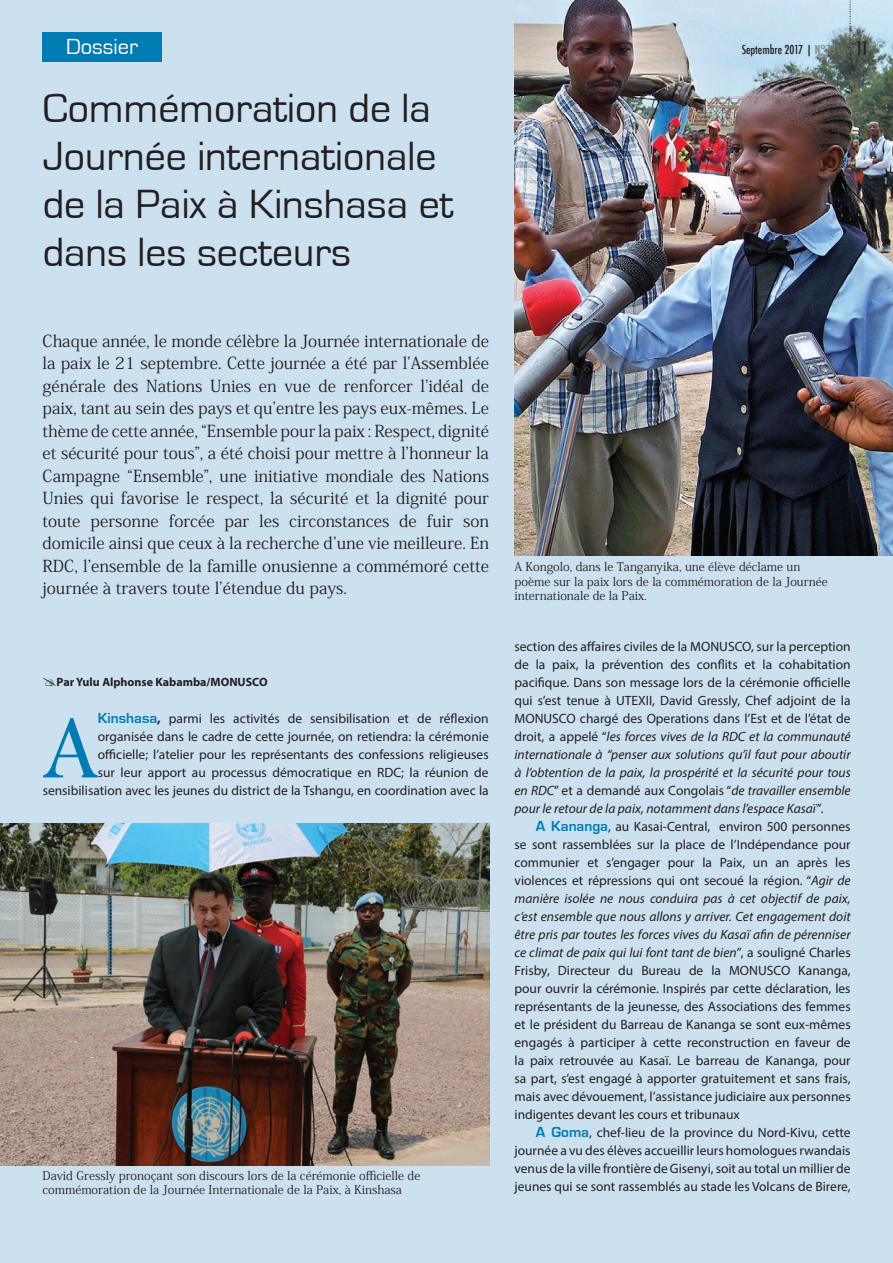
<style>
.page{position:relative;width:893px;height:1263px;background:#cce1f0}
.page>*{position:absolute;margin:0;border:0;box-sizing:border-box;transform-origin:0 0}
.t1{font:91.35px "Footlight MT Light";color:#007cb2}
.t2{font:42px/48px "Eurostile";color:#231f20}
.t3{font:22.5px "Eurostile";color:#fff}
.t4{font:16.5px/22.5px "Koz Min Pr 6 N";color:#231f20;text-align:justify}
.t5{font:13.5px/18px "Myriad Pro";color:#231f20;text-align:justify}
.t6{font:12px/14.4px "Koz Min Pr 6 N";color:#231f20}
.t7{font:700 12px "Myriad Pro";color:#231f20}
.t8{font:500 condensed 12px "Futura";color:#231f20}
.s1{color:#808285}
.s2{font-size:18px}
.s3{font-family:"Eurostile";font-weight:700;font-size:15px;color:#007cb2}
.s4{font-weight:700}
.s5{font-style:italic}
</style>
<div class="page">
<div style="left:43px;top:32px;width:119px;height:30px;background:#007cb2"></div>
<img style="left:514px;top:0;width:379px;height:556px">
<img style="left:0;top:824px;width:489px;height:341px">
<svg style="left:849px;top:0;width:2px;height:55px"></svg>
<h3 class="t3" style="left:66px;top:34px;width:73px">Dossier</h3>
<h2 class="t2" style="left:43px;top:85px;width:412px">Commémoration de la<br>Journée internationale de la Paix à Kinshasa et dans les secteurs</h2>
<p class="t8" style="left:742px;top:42px;width:129px">Septembre 2017 | <span class="s1">N°73</span> <span class="s2">11</span></p>
<p class="t4" style="left:43px;top:330px;width:448px">Chaque année, le monde célèbre la Journée internationale de la paix le 21 septembre. Cette journée a été par l’Assemblée générale des Nations Unies en vue de renforcer l’idéal de paix, tant au sein des pays et qu’entre les pays eux-mêmes. Le thème de cette année, “Ensemble pour la paix : Respect, dignité et sécurité pour tous”, a été choisi pour mettre à l’honneur la Campagne “Ensemble”, une initiative mondiale des Nations Unies qui favorise le respect, la sécurité et la dignité pour toute personne forcée par les circonstances de fuir son domicile ainsi que ceux à la recherche d’une vie meilleure. En RDC, l’ensemble de la famille onusienne a commémoré cette journée à travers toute l’étendue du pays.</p>
<p class="t7" style="left:57px;top:674px;width:213px">Par Yulu Alphonse Kabamba/MONUSCO</p>
<p class="t5" style="left:43px;top:710px;width:448px;text-align:right"><span class="s3">Kinshasa</span><span class="s4">,</span> parmi les activités de sensibilisation et de réflexion organisée dans le cadre de cette journée, on retiendra: la cérémonie<br>officielle; l’atelier pour les représentants des confessions religieuses<br>sur leur apport au processus démocratique en RDC; la réunion de sensibilisation avec les jeunes du district de la Tshangu, en coordination avec la</p>
<h1 class="t1" style="left:43px;top:694px;width:57px">A</h1>
<p class="t6" style="left:43px;top:1168px;width:379px">David Gressly pronoçant son discours lors de la cérémonie officielle de commémoration de la Journée Internationale de la Paix, à Kinshasa</p>
<p class="t6" style="left:514px;top:560px;width:315px">A Kongolo, dans le Tanganyika, une élève déclame un poème sur la paix lors de la commémoration de la Journée internationale de la Paix.</p>
<p class="t5" style="left:514px;top:638px;width:338px">section des affaires civiles de la MONUSCO, sur la perception de la paix, la prévention des conflits et la cohabitation pacifique. Dans son message lors de la cérémonie officielle qui s’est tenue à UTEXII, David Gressly, Chef adjoint de la MONUSCO chargé des Operations dans l’Est et de l’état de droit, a appelé “<span class="s5">les forces vives de la RDC et la communauté internationale à “penser aux solutions qu’il faut pour aboutir à l’obtention de la paix, la prospérité et la sécurité pour tous en RDC</span>” et a demandé aux Congolais “<span class="s5">de travailler ensemble pour le retour de la paix, notamment dans l’espace Kasaï”</span>.</p>
<p class="t5" style="left:514px;top:818px;width:338px;text-indent:21px"><span class="s3">A Kananga</span>, au Kasai-Central, environ 500 personnes se sont rassemblées sur la place de l’Indépendance pour communier et s’engager pour la Paix, un an après les violences et répressions qui ont secoué la région. “<span class="s5">Agir de manière isolée ne nous conduira pas à cet objectif de paix, c’est ensemble que nous allons y arriver. Cet engagement doit être pris par toutes les forces vives du Kasaï afin de pérenniser ce climat de paix qui lui font tant de bien”</span>, a souligné Charles Frisby, Directeur du Bureau de la MONUSCO Kananga, pour ouvrir la cérémonie. Inspirés par cette déclaration, les représentants de la jeunesse, des Associations des femmes et le président du Barreau de Kananga se sont eux-mêmes engagés à participer à cette reconstruction en faveur de la paix retrouvée au Kasaï. Le barreau de Kananga, pour sa part, s’est engagé à apporter gratuitement et sans frais, mais avec dévouement, l’assistance judiciaire aux personnes indigentes devant les cours et tribunaux</p>
<p class="t5" style="left:514px;top:1124px;width:338px;text-indent:21px"><span class="s3">A Goma</span>, chef-lieu de la province du Nord-Kivu, cette journée a vu des élèves accueillir leurs homologues rwandais venus de la ville frontière de Gisenyi, soit au total un millier de jeunes qui se sont rassemblés au stade les Volcans de Birere,</p>
</div>
